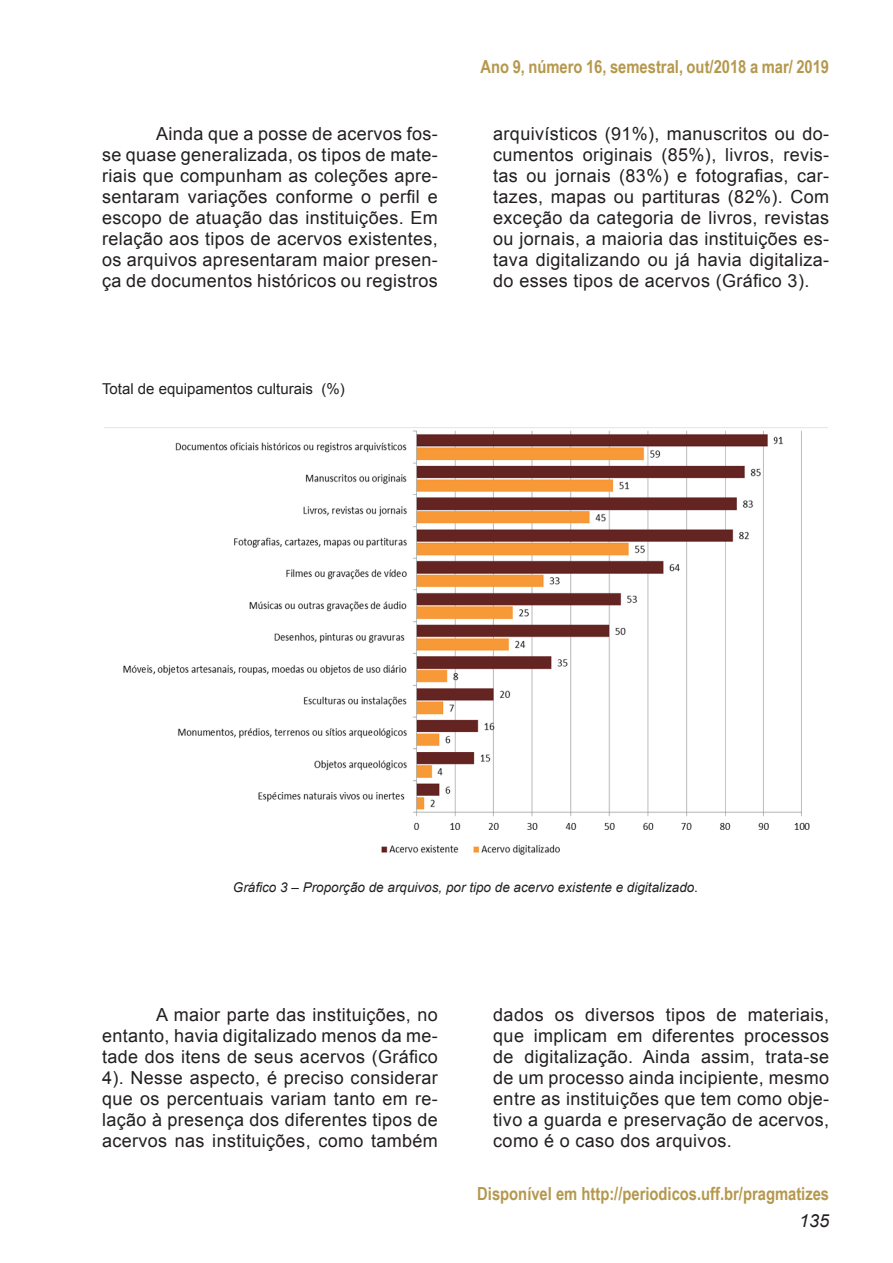
<style>
.page{position:relative;width:893px;height:1263px;background:#fff}
.page>*{position:absolute;margin:0;border:0;box-sizing:border-box;transform-origin:0 0}
.t1{font:18px/21px "Arial";letter-spacing:.02em;color:#231f20;text-align:justify}
.t2{font:700 18px "Arial Narrow";color:#b4984d}
.t3{font:italic 18px "Arial";color:#231f20}
.t4{font:15px "Arial";color:#231f20}
.t5{font:italic 13.5px "Arial";color:#231f20}
</style>
<div class="page">
<img style="left:123px;top:430px;width:687px;height:425px">
<p class="t2" style="left:480px;top:53px;width:350px">Ano 9, número 16, semestral, out/2018 a mar/ 2019</p>
<p class="t1" style="left:102px;top:123px;width:337px;text-indent:54px">Ainda que a posse de acervos fos&shy;se quase generalizada, os tipos de mate&shy;riais que compunham as coleções apre&shy;sentaram variações conforme o perfil e escopo de atuação das instituições. Em relação aos tipos de acervos existentes, os arquivos apresentaram maior presen&shy;ça de documentos históricos ou registros</p>
<p class="t1" style="left:493px;top:123px;width:337px">arquivísticos (91%), manuscritos ou do&shy;cumentos originais (85%), livros, revis&shy;tas ou jornais (83%) e fotografias, car&shy;tazes, mapas ou partituras (82%). Com exceção da categoria de livros, revistas ou jornais, a maioria das instituições es&shy;tava digitalizando ou já havia digitaliza&shy;do esses tipos de acervos (Gráfico 3).</p>
<p class="t4" style="left:102px;top:379px;width:244px">Total de equipamentos culturais (%)</p>
<p class="t5" style="left:233px;top:878px;width:467px">Gráfico 3 – Proporção de arquivos, por tipo de acervo existente e digitalizado.</p>
<p class="t1" style="left:102px;top:1004px;width:337px;text-indent:54px">A maior parte das instituições, no entanto, havia digitalizado menos da me&shy;tade dos itens de seus acervos (Gráfico 4). Nesse aspecto, é preciso considerar que os percentuais variam tanto em re&shy;lação à presença dos diferentes tipos de acervos nas instituições, como também</p>
<p class="t1" style="left:493px;top:1004px;width:337px">dados os diversos tipos de materiais, que implicam em diferentes processos de digitalização. Ainda assim, trata-se de um processo ainda incipiente, mesmo entre as instituições que tem como obje&shy;tivo a guarda e preservação de acervos, como é o caso dos arquivos.</p>
<p class="t2" style="left:477px;top:1179px;width:353px">Disponível em http://periodicos.uff.br/pragmatizes</p>
<p class="t3" style="left:799px;top:1209px;width:32px">135</p>
</div>
